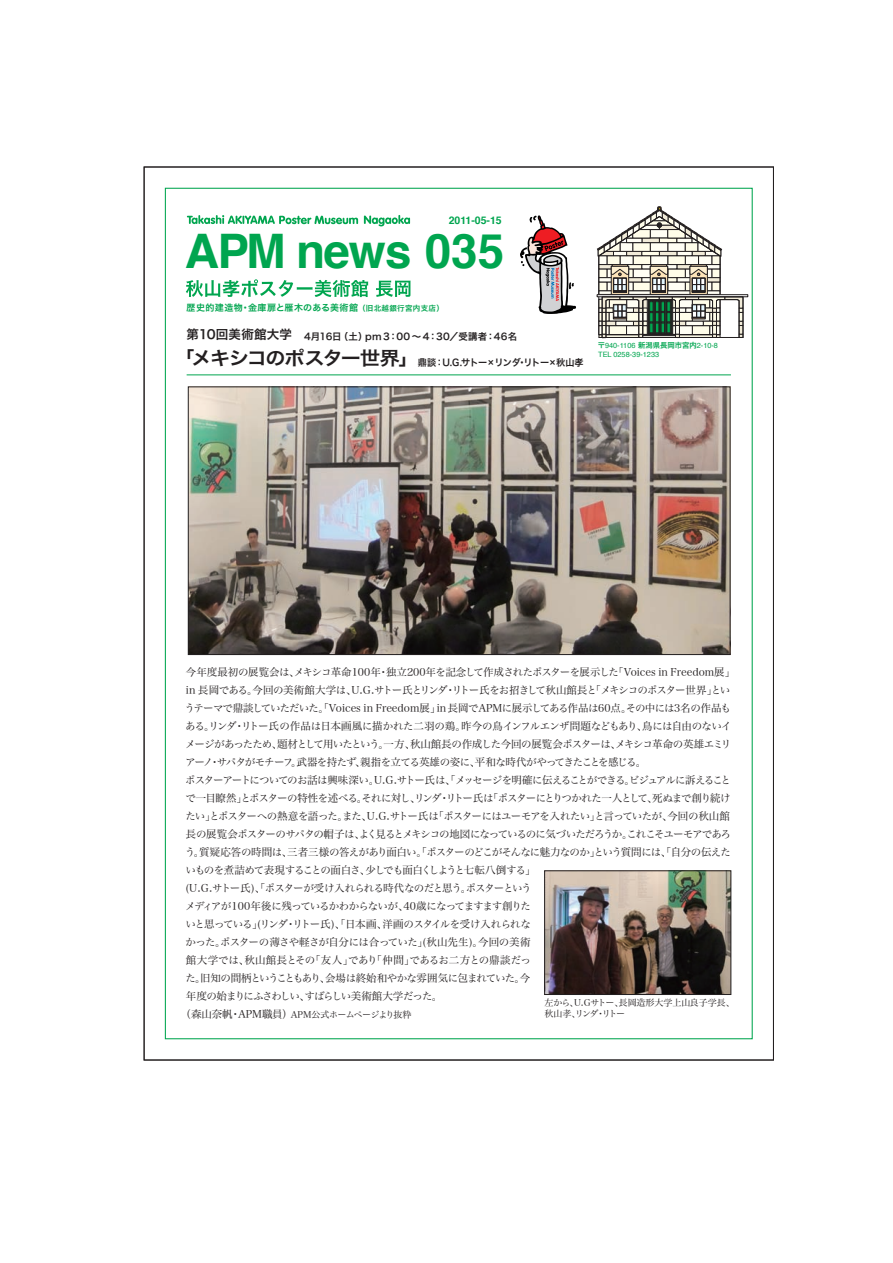
<style>
.page{position:relative;width:893px;height:1263px;background:#fff}
.page>*{position:absolute;margin:0;border:0;box-sizing:border-box;transform-origin:0 0}
.t1{font:700 47.55px "Helvetica";letter-spacing:-.02em;color:#00a54f}
.t2{font:18.6px "Hira Kaku Pro W6";letter-spacing:-.07em;color:#231f20;scale:1.08 1}
.t3{font:12.6px "Hira Kaku Pro W6";letter-spacing:.01em;color:#231f20}
.t4{font:10.5px/18px "Hira Min Pro N W3";letter-spacing:-.065em;color:#231f20}
.t5{font:700 10.5px "Helvetica";color:#00a54f}
.t6{font:9.45px "Hira Kaku Pro W6";letter-spacing:.02em;color:#231f20}
.t7{font:9.45px "Hira Kaku Pro W6";letter-spacing:-.04em;color:#231f20}
.t8{font:9px/10.8px "Hira Min Pro N W3";letter-spacing:-.03em;color:#231f20}
.t9{font:9px "Hira Kaku Pro W6";letter-spacing:.045em;color:#00a54f}
.t10{font:9px "Hira Min Pro N W3";letter-spacing:-.05em;color:#231f20}
.t11{font:7.35px "Helvetica";color:#00a54f}
.s1{font-size:7.5px}
.s2{font-family:"Hira Kaku Pro W6"}
.s3{font-size:10.5px}
</style>
<div class="page">
<hr style="left:187px;top:375px;width:544px;height:1px;background:#00a54f">
<svg style="left:186px;top:279px;width:182px;height:18px"></svg>
<svg style="left:376px;top:281px;width:35px;height:16px"></svg>
<svg style="left:187px;top:215px;width:171px;height:9px"></svg>
<svg style="left:364px;top:215px;width:46px;height:11px"></svg>
<svg style="left:520px;top:215px;width:56px;height:99px"></svg>
<div style="left:597px;top:295px;width:151px;height:2px;background:#fff;border:1px solid #231f20"></div>
<svg style="left:597px;top:207px;width:146px;height:131px"></svg>
<img style="left:546px;top:872px;width:183px;height:121px">
<div style="left:544px;top:870px;width:187px;height:125px;border:1px solid #231f20"></div>
<img style="left:190px;top:389px;width:538px;height:264px">
<div style="left:188px;top:387px;width:542px;height:268px;border:1px solid #231f20"></div>
<p class="t5" style="left:449px;top:211px;width:55px">2011-05-15</p>
<h1 class="t1" style="left:185px;top:213px;width:321px">APM news 035</h1>
<p class="t9" style="left:187px;top:300px;width:259px">歴史的建造物・金庫扉と雁木のある美術館 <span class="s1">（旧北越銀行宮内支店）</span></p>
<p class="t3" style="left:187px;top:323px;width:107px">第10回美術館大学</p>
<p class="t6" style="left:304px;top:328px;width:215px">4月16日（土）pm 3：00 ～4：30／受講者：46名</p>
<p class="t7" style="left:418px;top:354px;width:168px">鼎談：U.G.サトー×リンダ・リトー×秋山孝</p>
<p class="t11" style="left:598px;top:339px;width:122px"><span class="s2">〒</span>940-1106 <span class="s2">新潟県長岡市宮内</span>2-10-8</p>
<h2 class="t2" style="left:175px;top:341px;width:227px">「メキシコのポスター世界」</h2>
<p class="t11" style="left:598px;top:348px;width:63px">TEL 0258-39-1233</p>
<p class="t4" style="left:185px;top:662px;width:552px">今年度最初の展覧会は、メキシコ革命100年・独立200年を記念して作成されたポスターを展示した「Voices in Freedom展」in 長岡である。今回の美術館大学は、U.G.サトー氏とリンダ・リトー氏をお招きして秋山館長と「メキシコのポスター世界」というテーマで鼎談していただいた。「Voices in Freedom展」in 長岡でAPMに展示してある作品は60点。その中には3名の作品もある。リンダ・リトー氏の作品は日本画風に描かれた二羽の鶏。昨今の鳥インフルエンザ問題などもあり、鳥には自由のないイメージがあったため、題材として用いたという。一方、秋山館長の作成した今回の展覧会ポスターは、メキシコ革命の英雄エミリアーノ・サパタがモチーフ。武器を持たず、親指を立てる英雄の姿に、平和な時代がやってきたことを感じる。<br>ポスターアートについてのお話は興味深い。U.G.サトー氏は、「メッセージを明確に伝えることができる。ビジュアルに訴えることで一目瞭然」とポスターの特性を述べる。それに対し、リンダ・リトー氏は「ポスターにとりつかれた一人として、死ぬまで創り続けたい」とポスターへの熱意を語った。また、U.G.サトー氏は「ポスターにはユーモアを入れたい」と言っていたが、今回の秋山館長の展覧会ポスターのサパタの帽子は、よく見るとメキシコの地図になっているのに気づいただろうか。これこそユーモアであろう。質疑応答の時間は、三者三様の答えがあり面白い。「ポスターのどこがそんなに魅力なのか」という質問には、「自分の伝えたいものを煮詰めて表現することの面白さ、少しでも面白くしようと七転八倒する」<br>(U.G.サトー氏)、「ポスターが受け入れられる時代なのだと思う。ポスターという<br>メディアが100年後に残っているかわからないが、40歳になってますます創りた<br>いと思っている」(リンダ・リトー氏)、「日本画、洋画のスタイルを受け入れられな<br>かった。ポスターの薄さや軽さが自分には合っていた」(秋山先生)。今回の美術<br>館大学では、秋山館長とその「友人」であり「仲間」であるお二方との鼎談だっ<br>た。旧知の間柄ということもあり、会場は終始和やかな雰囲気に包まれていた。今<br>年度の始まりにふさわしい、すばらしい美術館大学だった。</p>
<p class="t10" style="left:181px;top:1007px;width:232px"><span class="s3">（森山奈帆・APM職員）</span>APM公式ホームページより抜粋</p>
<p class="t8" style="left:545px;top:996px;width:192px">左から、U.Gサトー、長岡造形大学上山良子学長、秋山孝、リンダ・リトー</p>
</div>
